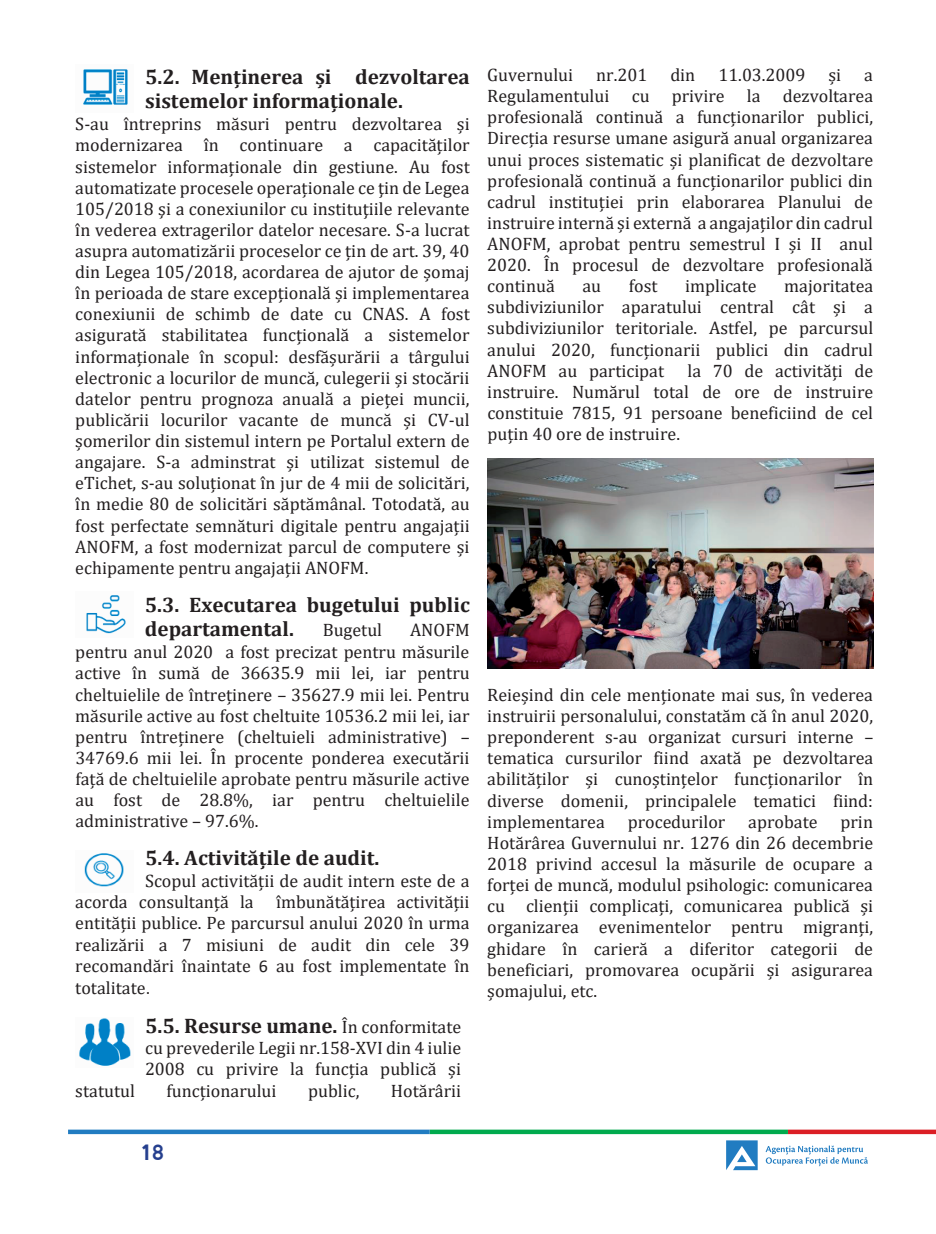
<style>
.page{position:relative;width:936px;height:1234px;background:#fff}
.page>*{position:absolute;margin:0;border:0;box-sizing:border-box;transform-origin:0 0}
.t1{font:700 22.5px "PF Din Display Pro";color:#253f8e}
.t2{font:700 21px/24.6px "Cambria";color:#231f20}
.t3{font:18px/21.1px "Cambria";color:#231f20;text-align:justify}
.s1{font-family:"Calibri"}
.s2{font-weight:400;font-size:18px}
</style>
<div class="page">
<svg style="left:726px;top:1140px;width:31px;height:29px"></svg>
<svg style="left:765px;top:1145px;width:102px;height:20px"></svg>
<svg style="left:787px;top:1129px;width:148px;height:4px"></svg>
<svg style="left:429px;top:1129px;width:358px;height:4px"></svg>
<svg style="left:68px;top:1129px;width:361px;height:4px"></svg>
<img style="left:487px;top:458px;width:386px;height:210px">
<img style="left:79px;top:1018px;width:52px;height:48px">
<img style="left:83px;top:69px;width:45px;height:36px">
<img style="left:84px;top:853px;width:40px;height:34px">
<img style="left:86px;top:595px;width:40px;height:39px">
<p class="t2" style="left:145px;top:64px;width:326px">5.2. Menținerea și dezvoltarea sistemelor informaționale.</p>
<p class="t3" style="left:75px;top:113px;width:396px">S-au întreprins măsuri pentru dezvoltarea și modernizarea în continuare a capacităților sistemelor informaționale din gestiune. Au fost automatizate procesele operaționale ce ţin de Legea 105/2018 şi a conexiunilor cu instituţiile relevante în vederea extragerilor datelor necesare. S-a lucrat asupra automatizării proceselor ce țin de art. 39, 40 din Legea 105/2018, acordarea de ajutor de șomaj în perioada de stare excepțională și implementarea conexiunii de schimb de date cu CNAS. A fost asigurată stabilitatea funcțională a sistemelor informaționale în scopul: desfășurării a târgului electronic a locurilor de muncă, culegerii și stocării datelor pentru prognoza anuală a pieței muncii, publicării locurilor vacante de muncă și CV-ul șomerilor din sistemul intern pe Portalul extern de angajare. S-a adminstrat și utilizat sistemul de eTichet, s-au soluționat în jur de 4 mii de solicitări, în medie 80 de solicitări săptămânal. Totodată, au fost perfectate semnături digitale pentru angajații ANOFM, a fost modernizat parcul de computere și echipamente pentru angajații ANOFM.</p>
<p class="t2" style="left:145px;top:591px;width:326px">5.3. Executarea bugetului public departamental.</p>
<p class="t3" style="left:322px;top:619px;width:61px">Bugetul</p>
<p class="t3" style="left:75px;top:619px;width:396px;text-indent:334px">ANOFM pentru anul 2020 a fost precizat pentru măsurile active în sumă de 36635.9 mii lei, iar pentru cheltuielile de întreținere – 35627.9 mii lei. Pentru măsurile active au fost cheltuite 10536.2 mii lei, iar pentru întreținere (cheltuieli administrative) – 34769.6 mii lei. În procente ponderea executării față de cheltuielile aprobate pentru măsurile active au fost de 28.8%, iar pentru cheltuielile administrative – 97.6%.</p>
<p class="t2" style="left:145px;top:844px;width:236px">5.4. Activitățile de audit.</p>
<p class="t3" style="left:75px;top:870px;width:396px;text-indent:70px">Scopul activității de audit intern este de a acorda consultanță la îmbunătățirea activității entității publice. Pe parcursul anului 2020 în urma realizării a 7 misiuni de audit din cele 39 recomandări înaintate <span class="s1">6</span> au fost implementate în totalitate<span class="s1">.</span></p>
<p class="t2" style="left:145px;top:1012px;width:318px">5.5. Resurse umane. <span class="s2">În conformitate</span></p>
<p class="t3" style="left:145px;top:1037px;width:318px">cu prevederile Legii nr.158-XVI din 4 iulie<br>2008 cu privire la funcția publică și</p>
<p class="t3" style="left:75px;top:1079px;width:61px">statutul</p>
<p class="t3" style="left:166px;top:1079px;width:111px">funcționarului</p>
<p class="t3" style="left:308px;top:1079px;width:53px">public,</p>
<p class="t3" style="left:391px;top:1079px;width:72px">Hotărârii</p>
<p class="t3" style="left:487px;top:64px;width:87px">Guvernului</p>
<p class="t3" style="left:596px;top:64px;width:53px">nr.201</p>
<p class="t3" style="left:670px;top:64px;width:26px">din</p>
<p class="t3" style="left:718px;top:64px;width:88px">11.03.2009</p>
<p class="t3" style="left:828px;top:64px;width:14px">și</p>
<p class="t3" style="left:487px;top:64px;width:387px;text-indent:377px">a Regulamentului cu privire la dezvoltarea profesională continuă a funcționarilor publici, Direcția resurse umane asigură anual organizarea unui proces sistematic și planificat de dezvoltare profesională continuă a funcționarilor publici din cadrul instituției prin elaborarea Planului de instruire internă și externă a angajaților din cadrul ANOFM, aprobat pentru semestrul I și II anul 2020. În procesul de dezvoltare profesională continuă</p>
<p class="t3" style="left:582px;top:275px;width:20px">au</p>
<p class="t3" style="left:628px;top:275px;width:30px">fost</p>
<p class="t3" style="left:685px;top:275px;width:73px">implicate</p>
<p class="t3" style="left:487px;top:275px;width:387px;text-indent:297px">majoritatea subdiviziunilor aparatului central cât și a subdiviziunilor teritoriale. Astfel, pe parcursul anului 2020, funcționarii publici din cadrul ANOFM au participat</p>
<p class="t3" style="left:487px;top:360px;width:387px;text-indent:200px">la 70 de activități de instruire. Numărul total de ore de instruire constituie 7815, 91 persoane beneficiind de cel puțin 40 ore de instruire.</p>
<p class="t3" style="left:487px;top:684px;width:388px">Reieșind din cele menționate mai sus, în vederea instruirii personalului, constatăm că în anul 2020, preponderent s-au organizat cursuri interne – tematica cursurilor fiind axată pe dezvoltarea abilităților și cunoștințelor funcționarilor în diverse domenii, principalele tematici fiind: implementarea</p>
<p class="t3" style="left:627px;top:810px;width:99px">procedurilor</p>
<p class="t3" style="left:748px;top:810px;width:71px">aprobate</p>
<p class="t3" style="left:487px;top:810px;width:387px;text-indent:353px">prin Hotărârea Guvernului nr. 1276 din 26 decembrie 2018 privind accesul la măsurile de ocupare a forței de muncă, modulul psihologic: comunicarea cu clienții complicați, comunicarea publică și organizarea evenimentelor pentru migranți, ghidare în carieră a diferitor categorii de beneficiari, promovarea ocupării și asigurarea șomajului, etc.</p>
<p class="t1" style="left:140px;top:1138px;width:25px">18</p>
</div>
